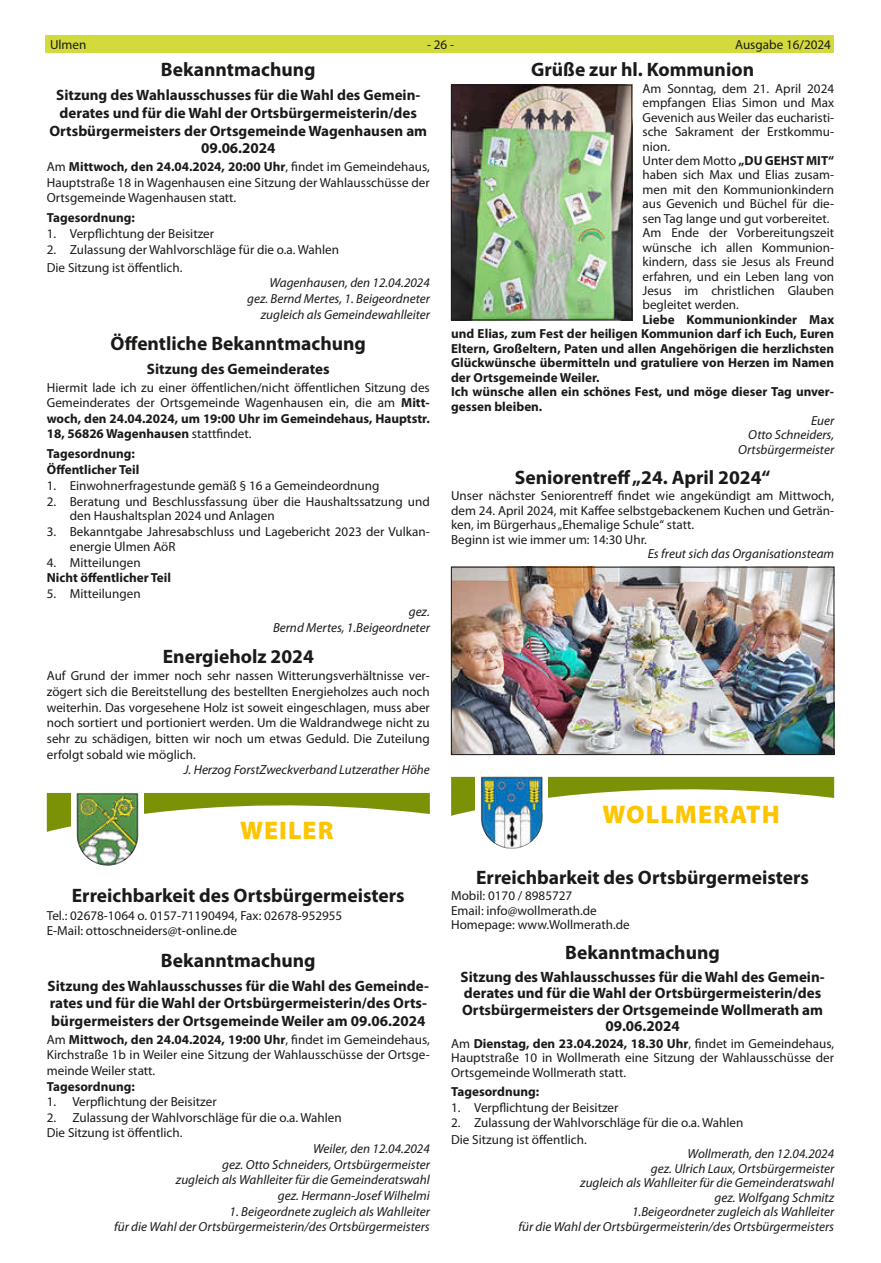
<style>
.page{position:relative;width:881px;height:1263px;background:#fff}
.page>*{position:absolute;margin:0;border:0;box-sizing:border-box;transform-origin:0 0}
.t1{font:900 25.5px "Myriad Pro";letter-spacing:.04em;color:#fdc500}
.t2{font:700 19.5px "Myriad Pro";color:#1a1a18}
.t3{font:700 15px/17.7px "Myriad Pro";color:#1a1a18;text-align:center}
.t4{font:13.2px/14.4px "Myriad Pro";color:#1a1a18}
.t5{font:italic 13.2px/14.4px "Myriad Pro";color:#1a1a18;text-align:right}
.t6{font:700 13.2px/14.4px "Myriad Pro";color:#1a1a18}
.s1{font-weight:700}
</style>
<div class="page">
<div style="left:46px;top:35px;width:787px;height:17px;background:#d2da3c"></div>
<img style="left:453px;top:87px;width:176px;height:231px">
<div style="left:451px;top:85px;width:180px;height:235px;border:1px solid #1a1a18"></div>
<img style="left:453px;top:569px;width:378px;height:184px">
<div style="left:451px;top:567px;width:382px;height:188px;border:1px solid #1a1a18"></div>
<svg style="left:451px;top:776px;width:382px;height:40px"></svg>
<div style="left:475px;top:776px;width:72px;height:73px;background:#fff"></div>
<img style="left:480px;top:776px;width:62px;height:73px">
<svg style="left:47px;top:793px;width:382px;height:39px"></svg>
<svg style="left:71px;top:793px;width:73px;height:54px"></svg>
<img style="left:76px;top:793px;width:60px;height:73px">
<p class="t4" style="left:50px;top:37px;width:38px">Ulmen</p>
<p class="t4" style="left:427px;top:37px;width:29px">- 26 -</p>
<p class="t4" style="left:735px;top:37px;width:97px">Ausgabe 16/2024</p>
<h2 class="t2" style="left:531px;top:57px;width:224px">Grüße zur hl. Kommunion</h2>
<p class="t4" style="left:642px;top:81px;width:193px">Am Sonntag, dem 21. April 2024 empfangen Elias Simon und Max<br>Gevenich aus Weiler das eucharisti&shy;sche Sakrament der Erstkommu&shy;nion.<br>Unter dem Motto <span class="s1">„DU GEHST MIT“ </span>haben sich Max und Elias zusam&shy;men mit den Kommunionkindern aus Gevenich und Büchel für die&shy;sen Tag lange und gut vorbereitet.<br>Am Ende der Vorbereitungszeit wünsche ich allen Kommunion&shy;kindern, dass sie Jesus als Freund erfahren, und ein Leben lang von<br>Jesus im christlichen Glauben begleitet werden.</p>
<p class="t6" style="left:451px;top:312px;width:384px;text-indent:191px">Liebe Kommunionkinder Max und Elias, zum Fest der heiligen Kommunion darf ich Euch, Euren Eltern, Großeltern, Paten und allen Angehörigen die herzlichsten Glückwünsche übermitteln und gratuliere von Herzen im Namen der Ortsgemeinde Weiler.<br>Ich wünsche allen ein schönes Fest, und möge dieser Tag unver&shy;gessen bleiben.</p>
<p class="t5" style="left:738px;top:413px;width:97px">Euer<br>Otto Schneiders,<br>Ortsbürgermeister</p>
<h2 class="t2" style="left:514px;top:464px;width:257px">Seniorentreff „24. April 2024“</h2>
<p class="t4" style="left:451px;top:488px;width:384px">Unser nächster Seniorentreff findet wie angekündigt am Mittwoch, dem 24. April 2024, mit Kaffee selbstgebackenem Kuchen und Geträn&shy;ken, im Bürgerhaus „Ehemalige Schule“ statt.<br>Beginn ist wie immer um: 14:30 Uhr.</p>
<p class="t5" style="left:647px;top:546px;width:188px">Es freut sich das Organisationsteam</p>
<h2 class="t2" style="left:161px;top:57px;width:156px">Bekanntmachung</h2>
<p class="t3" style="left:49px;top:86px;width:379px">Sitzung des Wahlausschusses für die Wahl des Gemein&shy;derates und für die Wahl der Ortsbürgermeisterin/des Ortsbürgermeisters der Ortsgemeinde Wagenhausen am 09.06.2024</p>
<p class="t4" style="left:47px;top:159px;width:384px;line-height:15.6px;text-align:justify">Am <span class="s1">Mittwoch, den 24.04.2024, 20:00 Uhr</span>, findet im Gemeindehaus, Hauptstraße 18 in Wagenhausen eine Sitzung der Wahlausschüsse der Ortsgemeinde Wagenhausen statt.</p>
<p class="t6" style="left:47px;top:210px;width:89px">Tagesordnung:</p>
<p class="t4" style="left:47px;top:226px;width:169px">1. Verpflichtung der Beisitzer</p>
<p class="t4" style="left:47px;top:241px;width:294px;line-height:17.7px">2. Zulassung der Wahlvorschläge für die o.a. Wahlen<br>Die Sitzung ist öffentlich.</p>
<p class="t5" style="left:247px;top:275px;width:184px;line-height:15.6px">Wagenhausen, den 12.04.2024 gez. Bernd Mertes, 1. Beigeordneter zugleich als Gemeindewahlleiter</p>
<h2 class="t2" style="left:111px;top:330px;width:257px">Öffentliche Bekanntmachung</h2>
<p class="t3" style="left:147px;top:359px;width:184px">Sitzung des Gemeinderates</p>
<p class="t4" style="left:47px;top:379px;width:384px;line-height:15.6px;text-align:justify">Hiermit lade ich zu einer öffentlichen/nicht öffentlichen Sitzung des Gemeinderates der Ortsgemeinde Wagenhausen ein, die am <span class="s1">Mitt&shy;woch, den 24.04.2024, um 19:00 Uhr im Gemeindehaus, Hauptstr.<br>18, 56826 Wagenhausen</span> stattfindet.</p>
<p class="t6" style="left:47px;top:446px;width:94px;line-height:15.9px">Tagesordnung:<br>Öffentlicher Teil</p>
<p class="t4" style="left:47px;top:478px;width:334px">1. Einwohnerfragestunde gemäß § 16 a Gemeindeordnung</p>
<p class="t4" style="left:70px;top:494px;width:361px;text-indent:-23px">2. Beratung und Beschlussfassung über die Haushaltssatzung und den Haushaltsplan 2024 und Anlagen</p>
<p class="t4" style="left:70px;top:524px;width:361px;text-indent:-23px">3. Bekanntgabe Jahresabschluss und Lagebericht 2023 der Vulkan&shy;energie Ulmen AöR</p>
<p class="t4" style="left:47px;top:555px;width:95px">4. Mitteilungen</p>
<p class="t6" style="left:47px;top:570px;width:126px">Nicht öffentlicher Teil</p>
<p class="t4" style="left:47px;top:586px;width:95px">5. Mitteilungen</p>
<p class="t5" style="left:273px;top:603px;width:158px;line-height:15.6px">gez.<br>Bernd Mertes, 1.Beigeordneter</p>
<h2 class="t2" style="left:163px;top:643px;width:152px">Energieholz 2024</h2>
<p class="t4" style="left:47px;top:668px;width:384px;line-height:15.6px;text-align:justify">Auf Grund der immer noch sehr nassen Witterungsverhältnisse ver&shy;zögert sich die Bereitstellung des bestellten Energieholzes auch noch weiterhin. Das vorgesehene Holz ist soweit eingeschlagen, muss aber noch sortiert und portioniert werden. Um die Waldrandwege nicht zu sehr zu schädigen, bitten wir noch um etwas Geduld. Die Zuteilung erfolgt sobald wie möglich.</p>
<p class="t5" style="left:184px;top:762px;width:247px">J. Herzog ForstZweckverband Lutzerather Höhe</p>
<h1 class="t1" style="left:240px;top:813px;width:95px">WEILER</h1>
<h2 class="t2" style="left:72px;top:883px;width:334px">Erreichbarkeit des Ortsbürgermeisters</h2>
<p class="t4" style="left:47px;top:907px;width:297px;line-height:15.6px">Tel.: 02678-1064 o. 0157-71190494, Fax: 02678-952955<br>E-Mail: ottoschneiders@t-online.de</p>
<h2 class="t2" style="left:161px;top:947px;width:156px">Bekanntmachung</h2>
<p class="t3" style="left:48px;top:976px;width:383px;text-align:left">Sitzung des Wahlausschusses für die Wahl des Gemeinde&shy;rates und für die Wahl der Ortsbürgermeisterin/des Orts&shy;bürgermeisters der Ortsgemeinde Weiler am 09.06.2024</p>
<p class="t4" style="left:47px;top:1031px;width:384px;line-height:15.6px;text-align:justify">Am <span class="s1">Mittwoch, den 24.04.2024, 19:00 Uhr</span>, findet im Gemeindehaus, Kirchstraße 1b in Weiler eine Sitzung der Wahlausschüsse der Ortsge&shy;meinde Weiler statt.</p>
<p class="t6" style="left:47px;top:1078px;width:89px">Tagesordnung:</p>
<p class="t4" style="left:47px;top:1094px;width:171px">1. Verpflichtung der Beisitzer</p>
<p class="t4" style="left:47px;top:1109px;width:296px;line-height:15.6px">2. Zulassung der Wahlvorschläge für die o.a. Wahlen<br>Die Sitzung ist öffentlich.</p>
<p class="t5" style="left:176px;top:1140px;width:255px;line-height:15.6px">Weiler, den 12.04.2024<br>gez. Otto Schneiders, Ortsbürgermeister zugleich als Wahlleiter für die Gemeinderatswahl gez. Hermann-Josef Wilhelmi</p>
<p class="t5" style="left:114px;top:1203px;width:317px;line-height:15.6px">1. Beigeordnete zugleich als Wahlleiter<br>für die Wahl der Ortsbürgermeisterin/des Ortsbürgermeisters</p>
<h1 class="t1" style="left:602px;top:797px;width:179px">WOLLMERATH</h1>
<h2 class="t2" style="left:476px;top:864px;width:334px">Erreichbarkeit des Ortsbürgermeisters</h2>
<p class="t4" style="left:451px;top:888px;width:180px">Mobil: 0170 / 8985727<br>Email: info@wollmerath.de<br>Homepage: www.Wollmerath.de</p>
<h2 class="t2" style="left:565px;top:940px;width:156px">Bekanntmachung</h2>
<p class="t3" style="left:460px;top:968px;width:365px;line-height:16.5px">Sitzung des Wahlausschusses für die Wahl des Gemein&shy;derates und für die Wahl der Ortsbürgermeisterin/des Ortsbürgermeisters der Ortsgemeinde Wollmerath am 09.06.2024</p>
<p class="t4" style="left:451px;top:1036px;width:384px;text-align:justify">Am <span class="s1">Dienstag, den 23.04.2024, 18.30 Uhr</span>, findet im Gemeindehaus, Hauptstraße 10 in Wollmerath eine Sitzung der Wahlausschüsse der Ortsgemeinde Wollmerath statt.</p>
<p class="t6" style="left:451px;top:1083px;width:89px">Tagesordnung:</p>
<p class="t4" style="left:451px;top:1100px;width:169px">1. Verpflichtung der Beisitzer</p>
<p class="t4" style="left:451px;top:1114px;width:294px;line-height:16.5px">2. Zulassung der Wahlvorschläge für die o.a. Wahlen<br>Die Sitzung ist öffentlich.</p>
<p class="t5" style="left:518px;top:1146px;width:317px">Wollmerath, den 12.04.2024<br>gez. Ulrich Laux, Ortsbürgermeister<br>zugleich als Wahlleiter für die Gemeinderatswahl<br>gez. Wolfgang Schmitz<br>1.Beigeordneter zugleich als Wahlleiter<br>für die Wahl der Ortsbürgermeisterin/des Ortsbürgermeisters</p>
</div>
